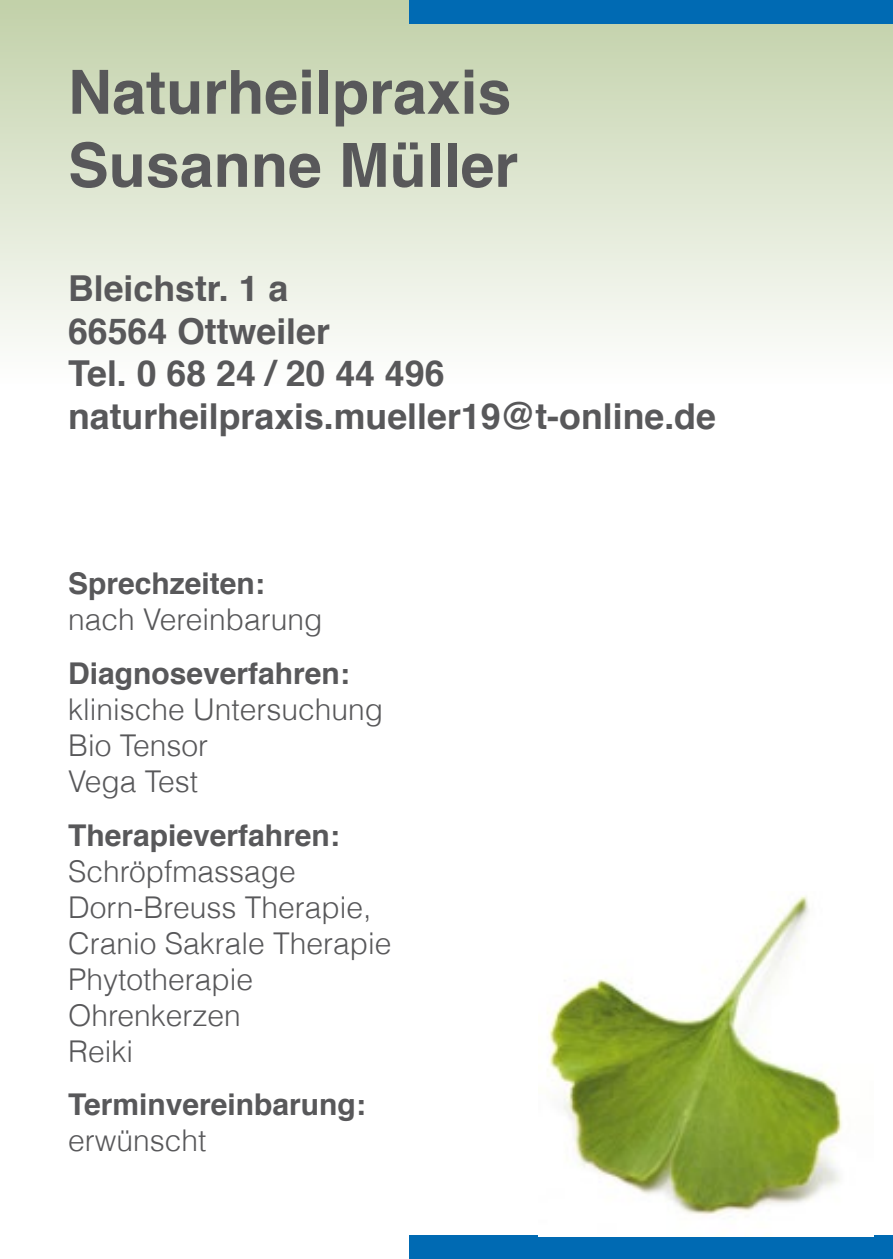
<style>
.page{position:relative;width:893px;height:1259px;background:#fff}
.page>*{position:absolute;margin:0;border:0;box-sizing:border-box;transform-origin:0 0}
.t1{font:700 60.9px/73.2px "Helvetica";color:#58585a}
.t2{font:700 35.7px/42.9px "Helvetica";color:#58585a}
.t3{font:300 30px/36px "Helvetica";color:#58585a}
.t4{font:700 30px "Helvetica";color:#58585a}
</style>
<div class="page">
<div style="left:409px;top:1235px;width:484px;height:24px;background:#006ab3"></div>
<div style="left:0;top:0;width:893px;height:384px;background:linear-gradient(to bottom,#c1d0a8,#fefefd)"></div>
<div style="left:409px;top:0;width:484px;height:24px;background:#006ab3"></div>
<img style="left:538px;top:895px;width:336px;height:341px">
<h1 class="t1" style="left:68px;top:56px;width:452px">Naturheilpraxis<br>Susanne Müller</h1>
<p class="t2" style="left:68px;top:267px;width:649px">Bleichstr. 1 a<br>66564 Ottweiler<br>Tel. 0 68 24 / 20 44 496 naturheilpraxis.mueller19@t-online.de</p>
<p class="t4" style="left:68px;top:559px;width:198px">Sprechzeiten:</p>
<p class="t3" style="left:68px;top:601px;width:256px">nach Vereinbarung</p>
<p class="t4" style="left:68px;top:649px;width:283px">Diagnoseverfahren:</p>
<p class="t3" style="left:68px;top:691px;width:317px">klinische Untersuchung<br>Bio Tensor<br>Vega Test</p>
<p class="t4" style="left:68px;top:811px;width:273px">Therapieverfahren:</p>
<p class="t3" style="left:68px;top:853px;width:325px">Schröpfmassage<br>Dorn-Breuss Therapie,<br>Cranio Sakrale Therapie<br>Phytotherapie<br>Ohrenkerzen<br>Reiki</p>
<p class="t4" style="left:68px;top:1080px;width:299px">Terminvereinbarung:</p>
<p class="t3" style="left:68px;top:1122px;width:140px">erwünscht</p>
</div>
